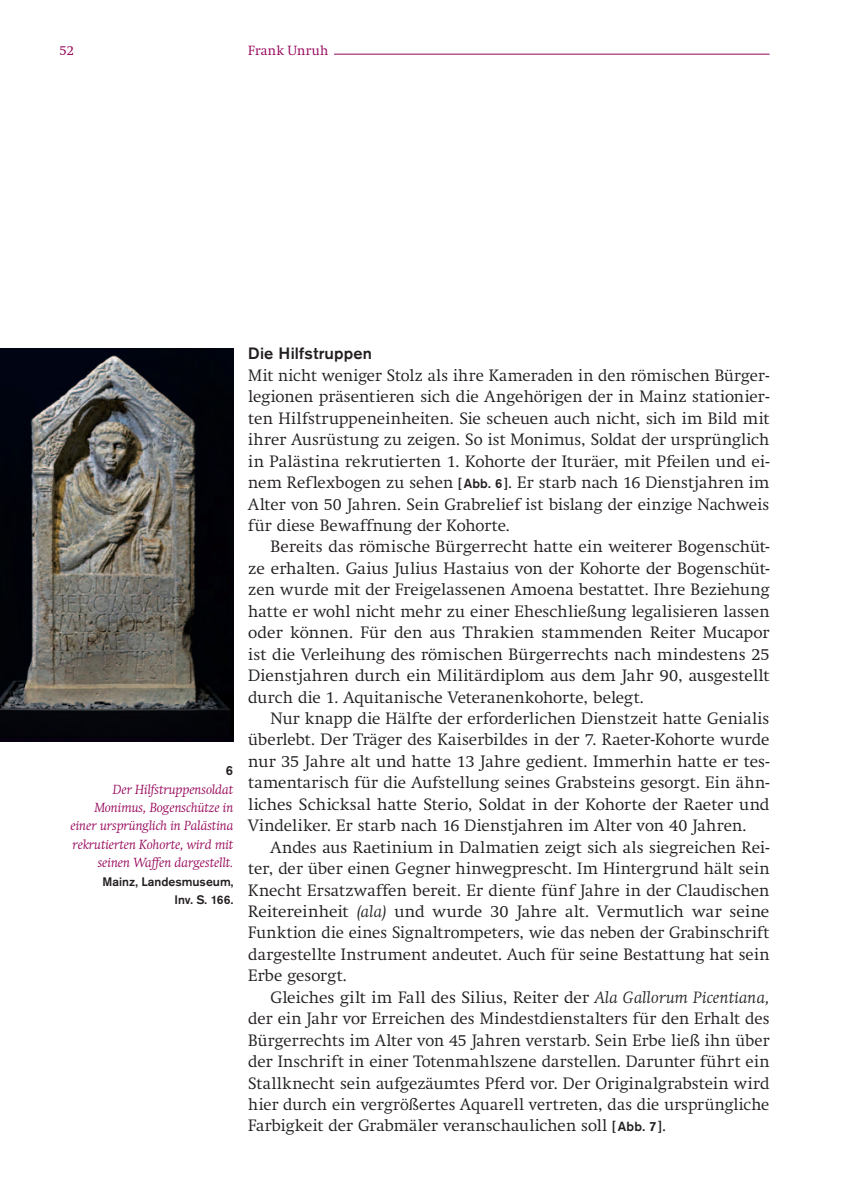
<style>
.page{position:relative;width:844px;height:1191px;background:#fff}
.page>*{position:absolute;margin:0;border:0;box-sizing:border-box;transform-origin:0 0}
._6B_Fließtext{font:300 16.28px/21.3px "Swift";letter-spacing:.005em;color:#231f20;text-align:justify}
._8_Zwischenüberschri{font:500 16.28px "Akzidenz Grotesk Std";letter-spacing:.01em;color:#231f20}
._14_BU_-_Beschreibun{font:italic 300 13.12px/18.4px "Swift";color:#950058;text-align:right}
.t1{font:300 13.12px "Swift";letter-spacing:.035em;color:#950058}
._12_BU_-_Nummer{font:500 13.12px "Akzidenz Grotesk Std";color:#231f20}
._15_BU_-_Extra{font:500 12.25px "Akzidenz Grotesk Std";color:#231f20}
.s1{font-family:"Akzidenz Grotesk Std";font-weight:500;font-size:13.12px}
.s2{font-style:italic}
</style>
<div class="page">
<hr style="left:334px;top:54px;width:435px;height:1px;background:#950058">
<img style="left:0;top:348px;width:233px;height:394px">
<p class="t1" style="left:60px;top:42px;width:16px">52</p>
<p class="t1" style="left:248px;top:42px;width:82px">Frank Unruh</p>
<p class="_12_BU_-_Nummer" style="left:226px;top:762px;width:9px">6</p>
<p class="_14_BU_-_Beschreibun" style="left:113px;top:780px;width:122px">Der Hilfstruppensoldat</p>
<p class="_14_BU_-_Beschreibun" style="left:94px;top:798px;width:140px">Monimus, Bogenschütze in</p>
<p class="_14_BU_-_Beschreibun" style="left:70px;top:816px;width:164px">einer ursprünglich in Palästina rekrutierten Kohorte, wird mit seinen Waffen dargestellt.</p>
<p class="_15_BU_-_Extra" style="left:103px;top:873px;width:132px">Mainz, Landesmuseum,</p>
<p class="_15_BU_-_Extra" style="left:174px;top:892px;width:60px">Inv. S. 166.</p>
<p class="_8_Zwischenüberschri" style="left:248px;top:344px;width:125px">Die Hilfstruppen</p>
<p class="_6B_Fließtext" style="left:248px;top:365px;width:522px">Mit nicht weniger Stolz als ihre Kameraden in den römischen Bürger&shy;legionen präsentieren sich die Angehörigen der in Mainz stationier&shy;ten Hilfstruppeneinheiten. Sie scheuen auch nicht, sich im Bild mit ihrer Ausrüstung zu zeigen. So ist Monimus, Soldat der ursprünglich in Palästina rekrutierten 1. Kohorte der Ituräer, mit Pfeilen und ei&shy;nem Reflexbogen zu sehen <span class="s1">[Abb. 6]</span>. Er starb nach 16 Dienstjahren im Alter von 50 Jahren. Sein Grabrelief ist bislang der einzige Nachweis für diese Bewaffnung der Kohorte.</p>
<p class="_6B_Fließtext" style="left:248px;top:536px;width:522px;text-indent:22px">Bereits das römische Bürgerrecht hatte ein weiterer Bogenschüt&shy;ze erhalten. Gaius Julius Hastaius von der Kohorte der Bogenschüt&shy;zen wurde mit der Freigelassenen Amoena bestattet. Ihre Beziehung hatte er wohl nicht mehr zu einer Eheschließung legalisieren lassen oder können. Für den aus Thrakien stammenden Reiter Mucapor ist die Verleihung des römischen Bürgerrechts nach mindestens 25<br>Dienstjahren durch ein Militärdiplom aus dem Jahr 90, ausgestellt durch die 1. Aquitanische Veteranenkohorte, belegt.</p>
<p class="_6B_Fließtext" style="left:248px;top:708px;width:522px;text-indent:22px">Nur knapp die Hälfte der erforderlichen Dienstzeit hatte Genialis überlebt. Der Träger des Kaiserbildes in der 7. Raeter-Kohorte wurde nur 35 Jahre alt und hatte 13 Jahre gedient. Immerhin hatte er tes&shy;tamentarisch für die Aufstellung seines Grabsteins gesorgt. Ein ähn&shy;liches Schicksal hatte Sterio, Soldat in der Kohorte der Raeter und Vindeliker. Er starb nach 16 Dienstjahren im Alter von 40 Jahren.</p>
<p class="_6B_Fließtext" style="left:248px;top:836px;width:522px;text-indent:22px">Andes aus Raetinium in Dalmatien zeigt sich als siegreichen Rei&shy;ter, der über einen Gegner hinwegprescht. Im Hintergrund hält sein Knecht Ersatzwaffen bereit. Er diente fünf Jahre in der Claudischen Reitereinheit <span class="s2">(ala)</span> und wurde 30 Jahre alt. Vermutlich war seine Funktion die eines Signaltrompeters, wie das neben der Grabinschrift dargestellte Instrument andeutet. Auch für seine Bestattung hat sein Erbe gesorgt.</p>
<p class="_6B_Fließtext" style="left:248px;top:986px;width:522px;text-indent:22px">Gleiches gilt im Fall des Silius, Reiter der <span class="s2">Ala Gallorum Picentiana, </span>der ein Jahr vor Erreichen des Mindestdienstalters für den Erhalt des Bürgerrechts im Alter von 45 Jahren verstarb. Sein Erbe ließ ihn über der Inschrift in einer Totenmahlszene darstellen. Darunter führt ein Stallknecht sein aufgezäumtes Pferd vor. Der Originalgrabstein wird hier durch ein vergrößertes Aquarell vertreten, das die ursprüngliche Farbigkeit der Grabmäler veranschaulichen soll <span class="s1">[Abb. 7]</span>.</p>
</div>
